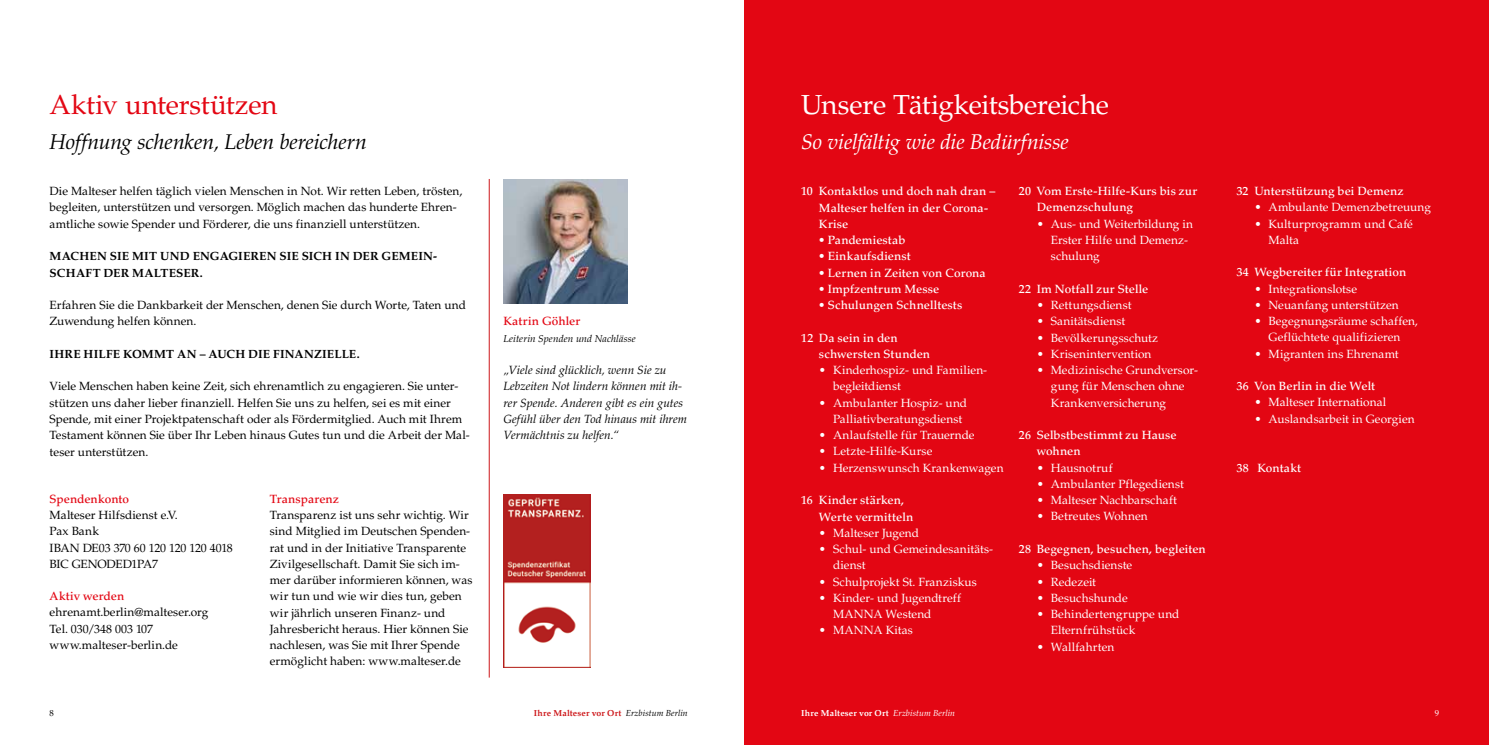
<style>
.page{position:relative;width:1489px;height:745px;background:#fff}
.page>*{position:absolute;margin:0;border:0;box-sizing:border-box;transform-origin:0 0}
.t1{font:27.5px "Palatino LT Std";letter-spacing:-.01em;color:#fff}
.t2{font:27.5px "Palatino LT Std";letter-spacing:-.005em;color:#e30613}
.t3{font:italic 21.25px "Palatino LT Std";letter-spacing:-.005em;color:#000}
.t4{font:italic 21.25px "Palatino LT Std";letter-spacing:-.01em;color:#fff}
.t5{font:11.88px/16.2px "Palatino LT Std";letter-spacing:.005em;color:#000}
.t6{font:11.88px/16.2px "Palatino LT Std";letter-spacing:.005em;color:#fff}
.t7{font:500 11.88px/16.2px "Palatino LT Std";letter-spacing:.005em;color:#fff}
.t8{font:italic 11.88px/16.2px "Palatino LT Std";color:#000}
.t9{font:700 11.88px/16.2px "Palatino LT Std";letter-spacing:.015em;color:#000}
.t10{font:500 11.88px "Palatino LT Std";letter-spacing:.005em;color:#e30613}
.t11{font:italic 10px "Palatino LT Std";letter-spacing:.01em;color:#000}
.t12{font:700 8.75px "Palatino LT Std";letter-spacing:.025em;color:#cd171a}
.t13{font:700 8.75px "Palatino LT Std";letter-spacing:.025em;color:#fff}
.t14{font:8.75px "Palatino LT Std";color:#000}
.t15{font:8.75px "Palatino LT Std";color:#fff}
.s1{font-weight:400;font-style:italic;color:#000}
.s2{font-weight:400;font-style:italic}
</style>
<div class="page">
<div style="left:744px;top:0;width:744px;height:744px;background:#e30613"></div>
<hr style="left:489px;top:179px;width:1px;height:498px;background:#cd171a">
<img style="left:503px;top:179px;width:124px;height:124px">
<img style="left:503px;top:494px;width:87px;height:173px">
<h1 class="t2" style="left:50px;top:88px;width:229px">Aktiv unterstützen</h1>
<h2 class="t3" style="left:50px;top:129px;width:319px">Hoffnung schenken, Leben bereichern</h2>
<p class="t5" style="left:50px;top:183px;width:414px">Die Malteser helfen täglich vielen Menschen in Not. Wir retten Leben, trösten, begleiten, unterstützen und versorgen. Möglich machen das hunderte Ehren&shy;amtliche sowie Spender und Förderer, die uns finanziell unterstützen.</p>
<p class="t9" style="left:50px;top:248px;width:389px">MACHEN SIE MIT UND ENGAGIEREN SIE SICH IN DER GEMEIN-<br>SCHAFT DER MALTESER.</p>
<p class="t5" style="left:50px;top:297px;width:418px">Erfahren Sie die Dankbarkeit der Menschen, denen Sie durch Worte, Taten und<br>Zuwendung helfen können.</p>
<p class="t9" style="left:50px;top:345px;width:15px">Ihre</p>
<p class="t9" style="left:84px;top:345px;width:18px">Hilfe</p>
<p class="t9" style="left:123px;top:345px;width:12px">kommt</p>
<p class="t9" style="left:177px;top:345px;width:42px">an – auch</p>
<p class="t9" style="left:248px;top:345px;width:8px">die</p>
<p class="t9" style="left:273px;top:345px;width:9px">finanzielle</p>
<p class="t9" style="left:357px;top:345px;width:4px">.</p>
<p class="t5" style="left:50px;top:378px;width:421px">Viele Menschen haben keine Zeit, sich ehrenamtlich zu engagieren. Sie unter&shy;stützen uns daher lieber finanziell. Helfen Sie uns zu helfen, sei es mit einer Spende, mit einer Projektpatenschaft oder als Fördermitglied. Auch mit Ihrem Testament können Sie über Ihr Leben hinaus Gutes tun und die Arbeit der Mal&shy;teser unterstützen.</p>
<p class="t10" style="left:50px;top:491px;width:81px">Spendenkonto</p>
<p class="t5" style="left:50px;top:507px;width:185px">Malteser Hilfsdienst e.V.<br>Pax Bank<br>IBAN DE03 370 60 120 120 120 4018<br>BIC GENODED1PA7</p>
<p class="t10" style="left:50px;top:588px;width:76px">Aktiv werden</p>
<p class="t5" style="left:50px;top:604px;width:160px">ehrenamt.berlin@malteser.org<br>Tel. 030/348 003 107 www.malteser-berlin.de</p>
<p class="t10" style="left:270px;top:491px;width:71px">Transparenz</p>
<p class="t5" style="left:270px;top:506px;width:204px">Transparenz ist uns sehr wichtig. Wir sind Mitglied im Deutschen Spenden&shy;rat und in der Initiative Transparente Zivilgesellschaft. Damit Sie sich im&shy;mer darüber informieren können, was wir tun und wie wir dies tun, geben wir jährlich unseren Finanz- und Jahresbericht heraus. Hier können Sie nachlesen, was Sie mit Ihrer Spende ermöglicht haben: www.malteser.de</p>
<p class="t10" style="left:503px;top:314px;width:78px">Katrin Göhler</p>
<p class="t11" style="left:503px;top:332px;width:134px">Leiterin Spenden und Nachlässe</p>
<p class="t8" style="left:503px;top:362px;width:185px">„Viele sind glücklich, wenn Sie zu Lebzeiten Not lindern können mit ih&shy;rer Spende. Anderen gibt es ein gutes Gefühl über den Tod hinaus mit ihrem Vermächtnis zu helfen.“</p>
<h1 class="t1" style="left:801px;top:88px;width:309px">Unsere Tätigkeitsbereiche</h1>
<h2 class="t4" style="left:801px;top:129px;width:269px">So vielfältig wie die Bedürfnisse</h2>
<p class="t7" style="left:819px;top:183px;width:178px;text-indent:-18px">10 Kontaktlos und doch nah dran –<br>Malteser helfen in der Corona-<br>Krise</p>
<p class="t7" style="left:819px;top:232px;width:88px">• Pandemiestab</p>
<p class="t7" style="left:819px;top:248px;width:93px">• Einkaufsdienst</p>
<p class="t7" style="left:819px;top:264px;width:168px">• Lernen in Zeiten von Corona</p>
<p class="t7" style="left:819px;top:281px;width:122px">• Impfzentrum Messe</p>
<p class="t7" style="left:819px;top:297px;width:145px">• Schulungen Schnelltests</p>
<p class="t7" style="left:819px;top:329px;width:113px;text-indent:-18px">12 Da sein in den schwersten Stunden</p>
<p class="t6" style="left:833px;top:362px;width:155px;text-indent:-14px">• Kinderhospiz- und Familien&shy;begleitdienst</p>
<p class="t6" style="left:833px;top:394px;width:136px;text-indent:-14px">• Ambulanter Hospiz- und<br>Palliativberatungsdienst</p>
<p class="t6" style="left:819px;top:427px;width:157px">• Anlaufstelle für Trauernde</p>
<p class="t6" style="left:819px;top:443px;width:115px">• Letzte-Hilfe-Kurse</p>
<p class="t6" style="left:819px;top:459px;width:186px">• Herzenswunsch Krankenwagen</p>
<p class="t7" style="left:819px;top:492px;width:96px;text-indent:-18px">16 Kinder stärken,<br>Werte vermitteln</p>
<p class="t6" style="left:819px;top:524px;width:102px">• Malteser Jugend</p>
<p class="t6" style="left:833px;top:540px;width:162px;text-indent:-14px">• Schul- und Gemeindesanitäts&shy;dienst</p>
<p class="t6" style="left:819px;top:573px;width:159px">• Schulprojekt St. Franziskus</p>
<p class="t6" style="left:833px;top:589px;width:129px;text-indent:-14px">• Kinder- und Jugendtreff<br>MANNA Westend</p>
<p class="t6" style="left:819px;top:622px;width:95px">• MANNA Kitas</p>
<p class="t7" style="left:1036px;top:183px;width:162px;text-indent:-18px">20 Vom Erste-Hilfe-Kurs bis zur<br>Demenzschulung</p>
<p class="t6" style="left:1050px;top:215px;width:144px;text-indent:-14px">• Aus- und Weiterbildung in<br>Erster Hilfe und Demenz&shy;schulung</p>
<p class="t7" style="left:1018px;top:280px;width:131px">22 Im Notfall zur Stelle</p>
<p class="t6" style="left:1036px;top:297px;width:96px">• Rettungsdienst</p>
<p class="t6" style="left:1036px;top:313px;width:90px">• Sanitätsdienst</p>
<p class="t6" style="left:1036px;top:329px;width:123px">• Bevölkerungsschutz</p>
<p class="t6" style="left:1036px;top:345px;width:116px">• Krisenintervention</p>
<p class="t6" style="left:1050px;top:362px;width:149px;text-indent:-14px">• Medizinische Grundversor&shy;gung für Menschen ohne<br>Krankenversicherung</p>
<p class="t7" style="left:1036px;top:427px;width:142px;text-indent:-18px">26 Selbstbestimmt zu Hause wohnen</p>
<p class="t6" style="left:1036px;top:459px;width:77px">• Hausnotruf</p>
<p class="t6" style="left:1036px;top:475px;width:149px">• Ambulanter Pflegedienst</p>
<p class="t6" style="left:1036px;top:492px;width:142px">• Malteser Nachbarschaft</p>
<p class="t6" style="left:1036px;top:508px;width:113px">• Betreutes Wohnen</p>
<p class="t7" style="left:1018px;top:540px;width:188px">28 Begegnen, besuchen, begleiten</p>
<p class="t6" style="left:1036px;top:557px;width:97px">• Besuchsdienste</p>
<p class="t6" style="left:1036px;top:573px;width:61px">• Redezeit</p>
<p class="t6" style="left:1036px;top:589px;width:92px">• Besuchshunde</p>
<p class="t6" style="left:1050px;top:605px;width:130px;text-indent:-14px">• Behindertengruppe und<br>Elternfrühstück</p>
<p class="t6" style="left:1036px;top:638px;width:79px">• Wallfahrten</p>
<p class="t7" style="left:1236px;top:183px;width:168px">32 Unterstützung bei Demenz</p>
<p class="t6" style="left:1254px;top:199px;width:178px">• Ambulante Demenzbetreuung</p>
<p class="t6" style="left:1268px;top:215px;width:146px;text-indent:-14px">• Kulturprogramm und Café<br>Malta</p>
<p class="t7" style="left:1236px;top:264px;width:171px">34 Wegbereiter für Integration</p>
<p class="t6" style="left:1254px;top:280px;width:104px">• Integrationslotse</p>
<p class="t6" style="left:1254px;top:297px;width:146px">• Neuanfang unterstützen</p>
<p class="t6" style="left:1254px;top:313px;width:165px;text-align:center">• Begegnungsräume schaffen,<br>Geflüchtete qualifizieren</p>
<p class="t6" style="left:1254px;top:345px;width:146px">• Migranten ins Ehrenamt</p>
<p class="t7" style="left:1236px;top:378px;width:140px">36 Von Berlin in die Welt</p>
<p class="t6" style="left:1254px;top:394px;width:133px">• Malteser International</p>
<p class="t6" style="left:1254px;top:410px;width:162px">• Auslandsarbeit in Georgien</p>
<p class="t7" style="left:1236px;top:459px;width:66px">38 Kontakt</p>
<p class="t14" style="left:50px;top:707px;width:6px">8</p>
<p class="t12" style="left:534px;top:707px;width:155px">Ihre Malteser vor Ort <span class="s1">Erzbistum Berlin</span></p>
<p class="t13" style="left:801px;top:707px;width:155px">Ihre Malteser vor Ort <span class="s2">Erzbistum Berlin</span></p>
<p class="t15" style="left:1434px;top:707px;width:6px">9</p>
</div>
